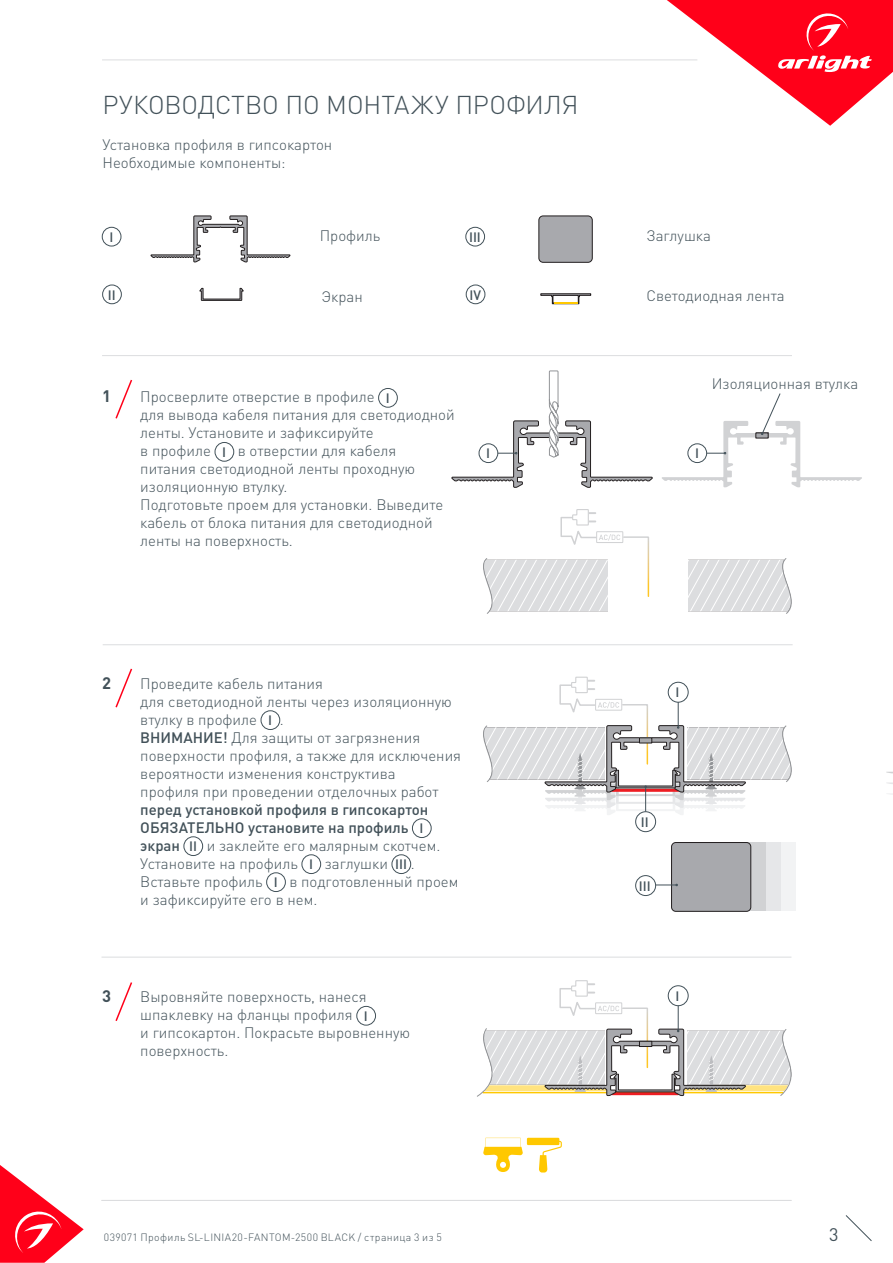
<style>
.page{position:relative;width:893px;height:1263px;background:#fff}
.page>*{position:absolute;margin:0;border:0;box-sizing:border-box;transform-origin:0 0}
.t1{font:300 25.5px "DIN Pro";letter-spacing:-.005em;color:#425159}
.t2{font:18px "DIN Pro";color:#425159}
.t3{font:700 16.5px "DIN Pro";color:#425159}
.t4{font:300 15px/18px "DIN Pro";color:#425159}
.t5{font:500 15px "DIN Pro";color:#425159}
.t6{font:500 13.5px "DIN Pro";color:#425159}
.t7{font:300 10.5px "DIN Pro";letter-spacing:.035em;color:#425159}
.s1{font-weight:500}
</style>
<div class="page">
<svg style="left:0;top:1165px;width:84px;height:98px"></svg>
<svg style="left:845px;top:1215px;width:27px;height:26px"></svg>
<svg style="left:667px;top:0;width:226px;height:126px"></svg>
<hr style="left:102px;top:60px;width:595px;height:1px;background:#dcdddf">
<div style="left:717px;top:842px;width:79px;height:69px;background:#f2f3f4"></div>
<div style="left:702px;top:842px;width:79px;height:69px;background:#e6e7e9"></div>
<div style="left:687px;top:842px;width:79px;height:69px;background:#d1d2d4"></div>
<div style="left:671px;top:842px;width:80px;height:69px;background:#a8a9ad;border-radius:4px"></div>
<div style="left:671px;top:842px;width:80px;height:69px;border:1px solid #231f20;border-radius:4px"></div>
<svg style="left:540px;top:293px;width:51px;height:11px"></svg>
<hr style="left:554px;top:302px;width:23px;height:2px;background:#ffc800">
<div style="left:102px;top:227px;width:19px;height:19px;border:1px solid #425159;border-radius:50%"></div>
<div style="left:102px;top:285px;width:20px;height:19px;border:1px solid #425159;border-radius:50%"></div>
<div style="left:466px;top:227px;width:19px;height:19px;border:1px solid #425159;border-radius:50%"></div>
<div style="left:466px;top:285px;width:19px;height:19px;border:1px solid #425159;border-radius:50%"></div>
<svg style="left:151px;top:216px;width:140px;height:46px"></svg>
<div style="left:539px;top:216px;width:53px;height:46px;background:#a8a9ad;border-radius:4px"></div>
<div style="left:539px;top:216px;width:53px;height:46px;border:1px solid #231f20;border-radius:4px"></div>
<svg style="left:886px;top:771px;width:7px;height:24px"></svg>
<hr style="left:102px;top:1200px;width:689px;height:1px;background:#dcdddf">
<hr style="left:102px;top:355px;width:690px;height:1px;background:#dcdddf">
<hr style="left:103px;top:644px;width:690px;height:1px;background:#dcdddf">
<hr style="left:102px;top:957px;width:689px;height:1px;background:#dcdddf">
<div style="left:378px;top:388px;width:20px;height:19px;border:1px solid #425159;border-radius:50%"></div>
<div style="left:215px;top:442px;width:19px;height:19px;border:1px solid #425159;border-radius:50%"></div>
<div style="left:357px;top:1006px;width:19px;height:19px;border:1px solid #425159;border-radius:50%"></div>
<div style="left:261px;top:710px;width:19px;height:20px;border:1px solid #425159;border-radius:50%"></div>
<div style="left:412px;top:818px;width:19px;height:20px;border:1px solid #425159;border-radius:50%"></div>
<div style="left:184px;top:836px;width:19px;height:20px;border:1px solid #425159;border-radius:50%"></div>
<div style="left:302px;top:854px;width:19px;height:20px;border:1px solid #425159;border-radius:50%"></div>
<div style="left:392px;top:854px;width:19px;height:20px;border:1px solid #425159;border-radius:50%"></div>
<div style="left:266px;top:872px;width:20px;height:20px;border:1px solid #425159;border-radius:50%"></div>
<svg style="left:115px;top:379px;width:18px;height:40px"></svg>
<svg style="left:115px;top:668px;width:18px;height:40px"></svg>
<svg style="left:115px;top:982px;width:17px;height:39px"></svg>
<svg style="left:483px;top:1138px;width:62px;height:34px"></svg>
<svg style="left:483px;top:509px;width:309px;height:105px"></svg>
<svg style="left:662px;top:393px;width:200px;height:94px"></svg>
<svg style="left:452px;top:370px;width:201px;height:117px"></svg>
<svg style="left:545px;top:815px;width:201px;height:143px"></svg>
<svg style="left:545px;top:1137px;width:17px;height:36px"></svg>
<svg style="left:199px;top:288px;width:45px;height:13px"></svg>
<svg style="left:477px;top:980px;width:315px;height:117px"></svg>
<div style="left:636px;top:812px;width:20px;height:20px;background:#fff;border-radius:50%"></div>
<div style="left:635px;top:811px;width:21px;height:21px;border:1px solid #425159;border-radius:50%"></div>
<svg style="left:483px;top:676px;width:309px;height:139px"></svg>
<p class="t1" style="left:103px;top:87px;width:477px">РУКОВОДСТВО ПО МОНТАЖУ ПРОФИЛЯ</p>
<p class="t4" style="left:103px;top:134px;width:231px">Установка профиля в гипсокартон</p>
<p class="t4" style="left:103px;top:152px;width:185px">Необходимые компоненты:</p>
<p class="t6" style="left:109px;top:228px;width:5px">I</p>
<p class="t6" style="left:108px;top:285px;width:9px">II</p>
<p class="t4" style="left:320px;top:226px;width:62px">Профиль</p>
<p class="t4" style="left:321px;top:287px;width:43px">Экран</p>
<p class="t6" style="left:469px;top:228px;width:13px">III</p>
<p class="t6" style="left:470px;top:285px;width:13px">IV</p>
<p class="t3" style="left:102px;top:385px;width:10px">1</p>
<p class="t4" style="left:140px;top:387px;width:236px">Просверлите отверстие в профиле</p>
<p class="t6" style="left:386px;top:389px;width:5px">I</p>
<p class="t4" style="left:140px;top:405px;width:316px">для вывода кабеля питания для светодиодной ленты. Установите и зафиксируйте<br>в профиле</p>
<p class="t4" style="left:140px;top:441px;width:304px;text-indent:97px">в отверстии для кабеля питания светодиодной ленты проходную изоляционную втулку.<br>Подготовьте проем для установки. Выведите кабель от блока питания для светодиодной ленты на поверхность.</p>
<p class="t6" style="left:222px;top:443px;width:5px">I</p>
<p class="t6" style="left:486px;top:444px;width:5px">I</p>
<p class="t3" style="left:102px;top:671px;width:10px">2</p>
<p class="t4" style="left:140px;top:673px;width:313px">Проведите кабель питания<br>для светодиодной ленты через изоляционную втулку в профиле</p>
<p class="t6" style="left:268px;top:711px;width:5px">I</p>
<p class="t4" style="left:140px;top:709px;width:322px;text-indent:140px">.<br><span class="s1">ВНИМАНИЕ!</span> Для защиты от загрязнения поверхности профиля, а также для исключения вероятности изменения конструктива<br>профиля при проведении отделочных работ <span class="s1">перед установкой профиля в гипсокартон ОБЯЗАТЕЛЬНО установите на профиль</span></p>
<p class="t6" style="left:420px;top:819px;width:5px">I</p>
<p class="t4" style="left:140px;top:835px;width:302px;text-indent:66px">и заклейте его малярным скотчем.<br>Установите на профиль</p>
<p class="t5" style="left:140px;top:835px;width:41px">экран</p>
<p class="t6" style="left:189px;top:837px;width:9px">II</p>
<p class="t6" style="left:309px;top:855px;width:5px">I</p>
<p class="t4" style="left:325px;top:853px;width:65px">заглушки</p>
<p class="t6" style="left:395px;top:855px;width:13px">III</p>
<p class="t4" style="left:411px;top:853px;width:5px">.</p>
<p class="t4" style="left:646px;top:226px;width:66px">Заглушка</p>
<p class="t4" style="left:646px;top:286px;width:140px">Светодиодная лента</p>
<p class="t4" style="left:712px;top:374px;width:148px">Изоляционная втулка</p>
<p class="t6" style="left:695px;top:444px;width:5px">I</p>
<p class="t6" style="left:675px;top:683px;width:5px">I</p>
<p class="t6" style="left:641px;top:813px;width:9px">II</p>
<p class="t4" style="left:140px;top:871px;width:124px">Вставьте профиль</p>
<p class="t6" style="left:274px;top:873px;width:5px">I</p>
<p class="t4" style="left:140px;top:871px;width:320px;text-indent:149px">в подготовленный проем и зафиксируйте его в нем.</p>
<p class="t6" style="left:639px;top:877px;width:13px">III</p>
<p class="t3" style="left:102px;top:985px;width:10px">3</p>
<p class="t4" style="left:140px;top:987px;width:228px">Выровняйте поверхность, нанеся шпаклевку на фланцы профиля</p>
<p class="t6" style="left:364px;top:1007px;width:5px">I</p>
<p class="t4" style="left:140px;top:1023px;width:271px">и гипсокартон. Покрасьте выровненную поверхность.</p>
<p class="t6" style="left:675px;top:987px;width:5px">I</p>
<p class="t7" style="left:104px;top:1230px;width:339px">039071 Профиль SL-LINIA20-FANTOM-2500 BLACK / страница 3 из 5</p>
<p class="t2" style="left:829px;top:1222px;width:11px">3</p>
</div>
